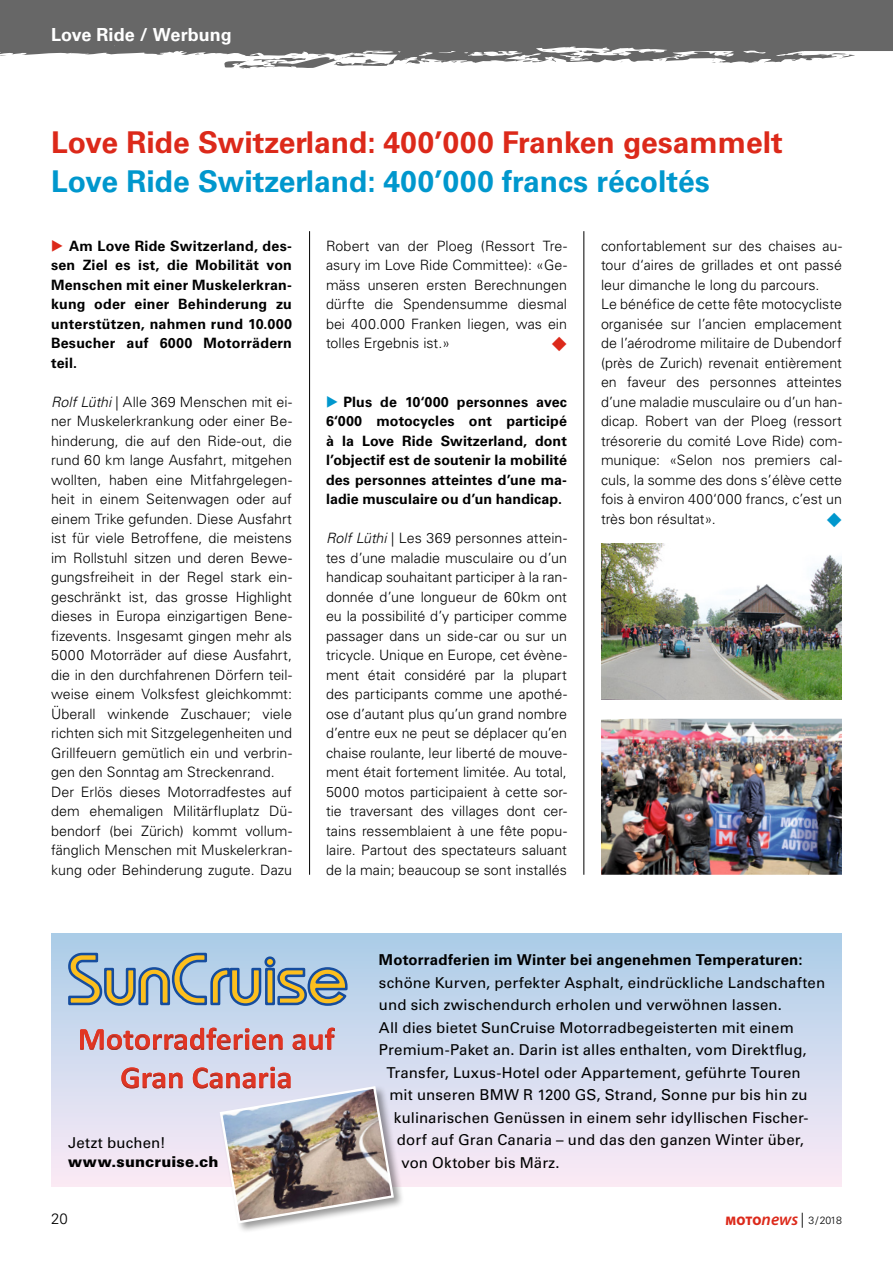
<style>
.page{position:relative;width:893px;height:1263px;background:#fff}
.page>*{position:absolute;margin:0;border:0;box-sizing:border-box;transform-origin:0 0}
.t1{font:700 30px "Univers LT";color:#dc291a}
.t2{font:700 30px "Univers LT";color:#0097cd}
.t3{font:700 18px "Univers LT";letter-spacing:.005em;color:#fff}
.t4{font:15px "Univers LT";letter-spacing:.01em;color:#000}
.t5{font:700 15px "Univers LT";letter-spacing:.015em;color:#000}
.t6{font:900 15px "Univers LT";letter-spacing:.01em;color:#000}
.t7{font:300 15px "Univers LT";color:#000}
.t8{font:300 14.25px/19.5px "Univers LT";color:#000}
.t9{font:700 14.25px/19.5px "Univers LT";letter-spacing:.01em;color:#000;text-align:justify}
.t10{font:300 10.5px "Univers LT";color:#000}
.s1{font-style:italic}
.s2{font-family:"Myriad Pro";font-weight:900;font-size:12.45px;color:#dc291a}
.s3{font-family:"Myriad Pro";font-weight:600;font-style:italic;font-size:17.1px;color:#dc291a}
.s4{font-size:15px}
</style>
<div class="page">
<div style="left:51px;top:933px;width:791px;height:254px;background:linear-gradient(to bottom,#aacde8,#fbeaf6)"></div>
<svg style="left:224px;top:66px;width:95px;height:3px"></svg>
<svg style="left:0;top:0;width:893px;height:66px;background:#7e7e7e"></svg>
<hr style="left:309px;top:231px;width:1px;height:644px;background:#000">
<hr style="left:584px;top:231px;width:1px;height:644px;background:#000">
<img style="left:601px;top:543px;width:241px;height:156px">
<img style="left:601px;top:719px;width:241px;height:156px">
<svg style="left:66px;top:953px;width:282px;height:54px;background:#9dadae"></svg>
<img style="left:121px;top:1067px;width:61px;height:21px">
<svg style="left:80px;top:1028px;width:203px;height:22px;background:#d09095"></svg>
<svg style="left:293px;top:1028px;width:42px;height:22px"></svg>
<div style="left:218px;top:1084px;width:187px;height:150px;background:#000;opacity:.4"></div>
<img style="left:193px;top:1067px;width:202px;height:158px">
<p class="t3" style="left:51px;top:24px;width:182px">Love Ride / Werbung</p>
<h1 class="t1" style="left:51px;top:125px;width:733px">Love Ride Switzerland: 400’000 Franken gesammelt</h1>
<h1 class="t2" style="left:51px;top:164px;width:660px">Love Ride Switzerland: 400’000 francs récoltés</h1>
<p class="t9" style="left:51px;top:236px;width:242px;text-indent:18px">Am Love Ride Switzerland, des&shy;sen Ziel es ist, die Mobilität von Menschen mit einer Muskelerkran&shy;kung oder einer Behinderung zu unterstützen, nahmen rund 10.000<br>Besucher auf 6000 Motorrädern teil.</p>
<p class="t8" style="left:51px;top:392px;width:242px"><span class="s1">Rolf Lüthi</span> | Alle 369 Menschen mit ei&shy;ner Muskelerkrankung oder einer Be&shy;hinderung, die auf den Ride-out, die rund 60 km lange Ausfahrt, mitgehen wollten, haben eine Mitfahrgelegen&shy;heit in einem Seitenwagen oder auf einem Trike gefunden. Diese Ausfahrt ist für viele Betroffene, die meistens im Rollstuhl sitzen und deren Bewe&shy;gungsfreiheit in der Regel stark ein&shy;geschränkt ist, das grosse Highlight dieses in Europa einzigartigen Bene&shy;fizevents. Insgesamt gingen mehr als 5000 Motorräder auf diese Ausfahrt, die in den durchfahrenen Dörfern teil&shy;weise einem Volksfest gleichkommt:<br>Überall winkende Zuschauer; viele richten sich mit Sitzgelegenheiten und Grillfeuern gemütlich ein und verbrin&shy;gen den Sonntag am Streckenrand.<br>Der Erlös dieses Motorradfestes auf dem ehemaligen Militärfluplatz Dü&shy;bendorf (bei Zürich) kommt vollum&shy;fänglich Menschen mit Muskelerkran&shy;kung oder Behinderung zugute. Dazu</p>
<p class="t4" style="left:68px;top:1133px;width:99px">Jetzt buchen!</p>
<p class="t6" style="left:68px;top:1152px;width:152px">www.suncruise.ch</p>
<p class="t8" style="left:326px;top:236px;width:242px;text-align:justify">Robert van der Ploeg (Ressort Tre&shy;asury im Love Ride Committee): «Ge&shy;mäss unseren ersten Berechnungen dürfte die Spendensumme diesmal bei 400.000 Franken liegen, was ein tolles Ergebnis ist.»</p>
<p class="t9" style="left:326px;top:392px;width:242px;text-indent:18px">Plus de 10‘000 personnes avec 6‘000 motocycles ont participé à la Love Ride Switzerland, dont l’objectif est de soutenir la mobilité des personnes atteintes d’une ma&shy;ladie musculaire ou d’un handicap.</p>
<p class="t8" style="left:326px;top:528px;width:242px;text-align:justify"><span class="s1">Rolf Lüthi</span> | Les 369 personnes attein&shy;tes d’une maladie musculaire ou d’un handicap souhaitant participer à la ran&shy;donnée d’une longueur de 60km ont eu la possibilité d’y participer comme passager dans un side-car ou sur un tricycle. Unique en Europe, cet évène&shy;ment était considéré par la plupart des participants comme une apothé&shy;ose d’autant plus qu’un grand nombre d’entre eux ne peut se déplacer qu’en chaise roulante, leur liberté de mouve&shy;ment était fortement limitée. Au total, 5000 motos participaient à cette sor&shy;tie traversant des villages dont cer&shy;tains ressemblaient à une fête popu&shy;laire. Partout des spectateurs saluant de la main; beaucoup se sont installés</p>
<p class="t8" style="left:601px;top:236px;width:242px">confortablement sur des chaises au&shy;tour d‘aires de grillades et ont passé leur dimanche le long du parcours.<br>Le bénéfice de cette fête motocycliste organisée sur l’ancien emplacement de l’aérodrome militaire de Dubendorf (près de Zurich) revenait entièrement en faveur des personnes atteintes d’une maladie musculaire ou d’un han&shy;dicap. Robert van der Ploeg (ressort trésorerie du comité Love Ride) com&shy;munique: «Selon nos premiers cal&shy;culs, la somme des dons s’élève cette fois à environ 400‘000 francs, c’est un très bon résultat».</p>
<p class="t5" style="left:379px;top:951px;width:425px">Motorradferien im Winter bei angenehmen Temperaturen:</p>
<p class="t4" style="left:379px;top:973px;width:448px">schöne Kurven, perfekter Asphalt, eindrückliche Landschaften</p>
<p class="t4" style="left:379px;top:996px;width:405px">und sich zwischendurch erholen und verwöhnen lassen.</p>
<p class="t4" style="left:379px;top:1018px;width:416px">All dies bietet SunCruise Motorradbegeisterten mit einem</p>
<p class="t4" style="left:379px;top:1041px;width:429px">Premium-Paket an. Darin ist alles enthalten, vom Direktflug,</p>
<p class="t4" style="left:386px;top:1063px;width:416px">Transfer, Luxus-Hotel oder Appartement, geführte Touren</p>
<p class="t4" style="left:389px;top:1086px;width:420px">mit unseren BMW R 1200 GS, Strand, Sonne pur bis hin zu</p>
<p class="t4" style="left:394px;top:1108px;width:416px">kulinarischen Genüssen in einem sehr idyllischen Fischer-</p>
<p class="t4" style="left:397px;top:1131px;width:408px">dorf auf Gran Canaria – und das den ganzen Winter über,</p>
<p class="t4" style="left:401px;top:1153px;width:160px">von Oktober bis März.</p>
<p class="t7" style="left:51px;top:1209px;width:18px">20</p>
<p class="t10" style="left:725px;top:1214px;width:118px"><span class="s2">MOTO</span><span class="s3">news</span> <span class="s4">|</span> 3/2018</p>
</div>
